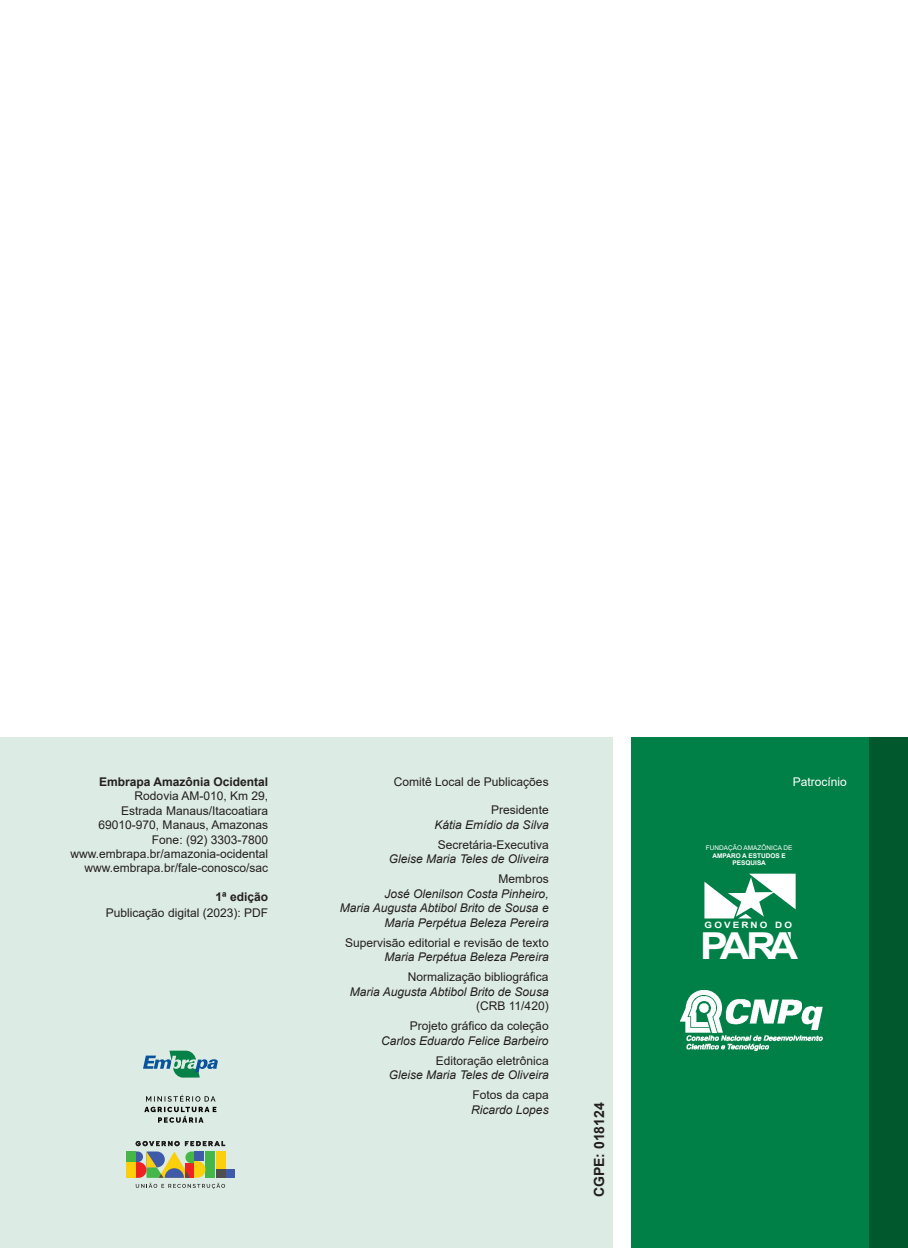
<style>
.page{position:relative;width:908px;height:1248px;background:#fff}
.page>*{position:absolute;margin:0;border:0;box-sizing:border-box;transform-origin:0 0}
.t1{font:700 37.2px "Arial";color:#fff;scale:1.12 1}
.t2{font:700 14px "Arial";color:#231f20}
.t3{font:12px/14.4px "Arial";color:#231f20;text-align:right}
.t4{font:italic 12px/14.4px "Arial";color:#231f20;text-align:right}
.t5{font:700 12px "Arial";color:#231f20}
.t6{font:12px "Arial";color:#fff}
.t7{font:700 8.8px "Arial";letter-spacing:.215em;color:#fff;scale:1.12 1}
.t8{font:700 6.4px/7.8px "Arial";color:#fff;text-align:center}
.t9{font:6.4px "Arial";color:#fff}
</style>
<div class="page">
<div style="left:631px;top:737px;width:276px;height:510px;background:#007f46"></div>
<div style="left:0;top:737px;width:612px;height:510px;background:#dcebe3"></div>
<div style="left:868px;top:737px;width:39px;height:510px;background:#00582c"></div>
<div style="left:225px;top:1168px;width:9px;height:9px;background:#3e5aa8"></div>
<svg style="left:126px;top:1141px;width:99px;height:47px"></svg>
<svg style="left:144px;top:1094px;width:72px;height:28px"></svg>
<svg style="left:143px;top:1050px;width:75px;height:27px"></svg>
<svg style="left:704px;top:873px;width:91px;height:45px"></svg>
<img style="left:680px;top:990px;width:141px;height:60px">
<p class="t5" style="left:99px;top:773px;width:170px">Embrapa Amazônia Ocidental</p>
<p class="t3" style="left:70px;top:788px;width:199px">Rodovia AM-010, Km 29,<br>Estrada Manaus/Itacoatiara<br>69010-970, Manaus, Amazonas<br>Fone: (92) 3303-7800 www.embrapa.br/amazonia-ocidental www.embrapa.br/fale-conosco/sac</p>
<p class="t5" style="left:215px;top:888px;width:54px">1ª edição</p>
<p class="t3" style="left:106px;top:905px;width:164px">Publicação digital (2023): PDF</p>
<p class="t3" style="left:393px;top:774px;width:156px">Comitê Local de Publicações</p>
<p class="t3" style="left:491px;top:803px;width:59px">Presidente</p>
<p class="t4" style="left:434px;top:817px;width:116px">Kátia Emídio da Silva</p>
<p class="t3" style="left:437px;top:837px;width:112px">Secretária-Executiva</p>
<p class="t4" style="left:389px;top:852px;width:161px">Gleise Maria Teles de Oliveira</p>
<p class="t3" style="left:498px;top:871px;width:52px">Membros</p>
<p class="t4" style="left:340px;top:886px;width:210px">José Olenilson Costa Pinheiro,<br>Maria Augusta Abtibol Brito de Sousa e<br>Maria Perpétua Beleza Pereira</p>
<p class="t3" style="left:345px;top:935px;width:205px">Supervisão editorial e revisão de texto</p>
<p class="t4" style="left:384px;top:949px;width:166px">Maria Perpétua Beleza Pereira</p>
<p class="t3" style="left:407px;top:969px;width:142px">Normalização bibliográfica</p>
<p class="t4" style="left:350px;top:984px;width:200px">Maria Augusta Abtibol Brito de Sousa</p>
<p class="t3" style="left:409px;top:995px;width:140px;line-height:20px">(CRB 11/420)<br>Projeto gráfico da coleção</p>
<p class="t4" style="left:381px;top:1033px;width:169px">Carlos Eduardo Felice Barbeiro</p>
<p class="t3" style="left:435px;top:1052px;width:114px">Editoração eletrônica</p>
<p class="t4" style="left:389px;top:1067px;width:161px">Gleise Maria Teles de Oliveira</p>
<p class="t3" style="left:472px;top:1087px;width:78px">Fotos da capa</p>
<p class="t4" style="left:471px;top:1102px;width:79px">Ricardo Lopes</p>
<p class="t2" style="left:589px;top:1197px;width:96px;rotate:-90deg">CGPE: 018124</p>
<p class="t6" style="left:792px;top:773px;width:56px">Patrocínio</p>
<p class="t9" style="left:705px;top:843px;width:88px">FUNDAÇÃO AMAZÔNICA DE</p>
<p class="t8" style="left:712px;top:851px;width:75px">AMPARO A ESTUDOS E<br>PESQUISA</p>
<p class="t7" style="left:704px;top:918px;width:80px">GOVERNO DO</p>
<h1 class="t1" style="left:700px;top:919px;width:89px">PARA</h1>
</div>
